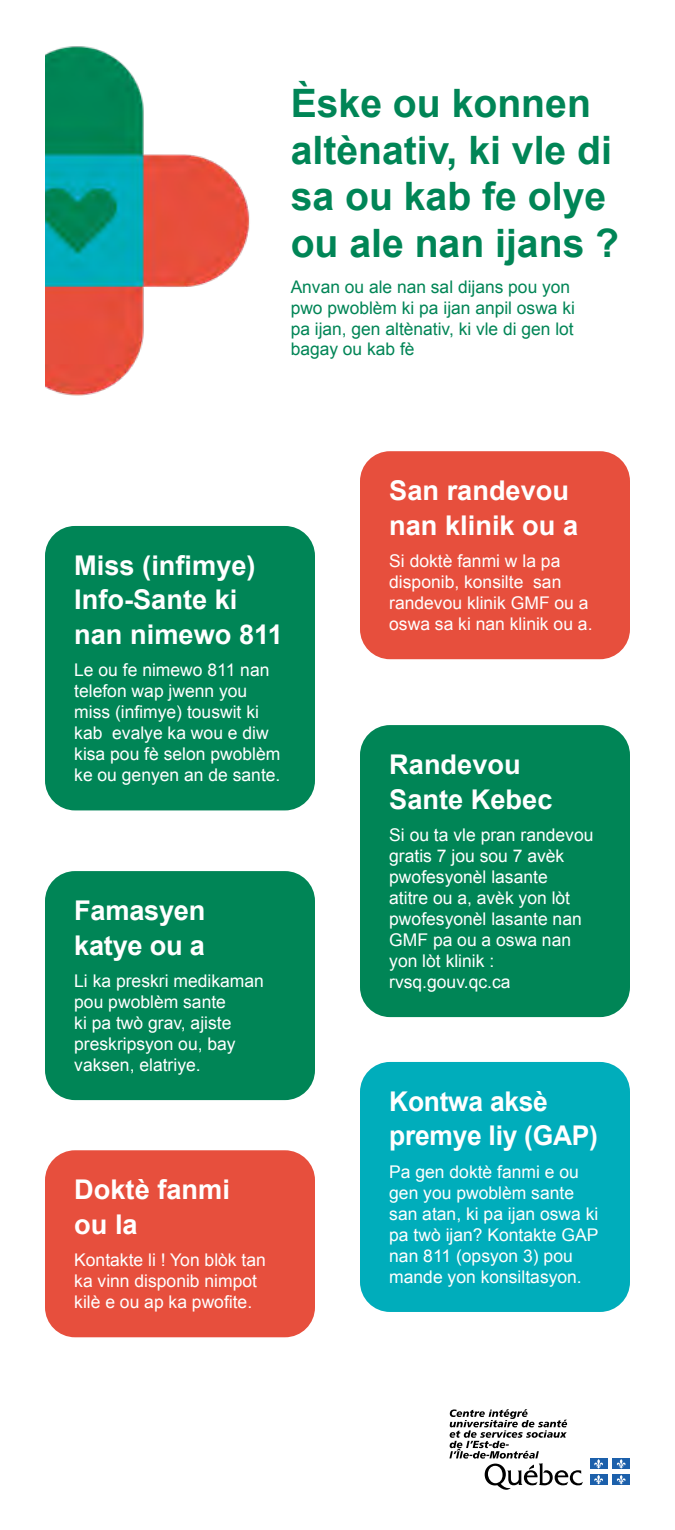
<style>
.page{position:relative;width:675px;height:1530px;background:#fff}
.page>*{position:absolute;margin:0;border:0;box-sizing:border-box;transform-origin:0 0}
.t1{font:700 39.25px/47px "Arial";color:#008556}
.t2{font:700 27.25px/34.5px "Arial";color:#fff}
.t3{font:17.5px/21px "Arial";color:#fff}
.t4{font:17.5px/21px "Arial";color:#008556}
</style>
<div class="page">
<svg style="left:449px;top:1409px;width:134px;height:81px"></svg>
<div style="left:590px;top:1458px;width:17px;height:11px;background:#1c60ab"></div>
<svg style="left:594px;top:1459px;width:9px;height:10px"></svg>
<div style="left:612px;top:1458px;width:18px;height:11px;background:#1c60ab"></div>
<svg style="left:617px;top:1459px;width:9px;height:10px"></svg>
<div style="left:590px;top:1474px;width:17px;height:11px;background:#1c60ab"></div>
<svg style="left:594px;top:1475px;width:9px;height:9px"></svg>
<div style="left:612px;top:1474px;width:18px;height:11px;background:#1c60ab"></div>
<svg style="left:617px;top:1475px;width:9px;height:9px"></svg>
<img style="left:45px;top:46px;width:205px;height:350px">
<div style="left:45px;top:526px;width:270px;height:284px;background:#008556;border-radius:30px"></div>
<div style="left:360px;top:451px;width:270px;height:208px;background:#e74f3d;border-radius:30px"></div>
<div style="left:45px;top:1150px;width:270px;height:187px;background:#e74f3d;border-radius:30px"></div>
<div style="left:360px;top:725px;width:270px;height:292px;background:#008556;border-radius:30px"></div>
<div style="left:360px;top:1062px;width:270px;height:250px;background:#00adbb;border-radius:30px"></div>
<div style="left:45px;top:871px;width:270px;height:229px;background:#008556;border-radius:30px"></div>
<p class="t1" style="left:291px;top:81px;width:330px">Èske ou konnen altènativ, ki vle di sa ou kab fe olye ou ale nan ijans ?</p>
<p class="t4" style="left:291px;top:276px;width:286px">Anvan ou ale nan sal dijans pou yon pwo pwoblèm ki pa ijan anpil oswa ki pa ijan, gen altènativ, ki vle di gen lot bagay ou kab fè</p>
<p class="t2" style="left:74px;top:549px;width:210px">Miss (infimye)<br>Info-Sante ki nan nimewo 811</p>
<p class="t3" style="left:74px;top:660px;width:208px">Le ou fe nimewo 811 nan telefon wap jwenn you miss (infimye) touswit ki kab evalye ka wou e diw kisa pou fè selon pwoblèm ke ou genyen an de sante.</p>
<p class="t2" style="left:74px;top:894px;width:133px">Famasyen katye ou a</p>
<p class="t3" style="left:74px;top:970px;width:191px">Li ka preskri medikaman pou pwoblèm sante<br>ki pa twò grav, ajiste preskripsyon ou, bay vaksen, elatriye.</p>
<p class="t2" style="left:74px;top:1173px;width:157px">Doktè fanmi ou la</p>
<p class="t3" style="left:74px;top:1250px;width:193px">Kontakte li ! Yon blòk tan ka vinn disponib nimpot kilè e ou ap ka pwofite.</p>
<p class="t2" style="left:389px;top:474px;width:190px">San randevou nan klinik ou a</p>
<p class="t3" style="left:389px;top:551px;width:205px">Si doktè fanmi w la pa disponib, konsilte san randevou klinik GMF ou a oswa sa ki nan klinik ou a.</p>
<p class="t2" style="left:389px;top:748px;width:165px">Randevou<br>Sante Kebec</p>
<p class="t3" style="left:389px;top:824px;width:206px">Si ou ta vle pran randevou gratis 7 jou sou 7 avèk pwofesyonèl lasante<br>atitre ou a, avèk yon lòt pwofesyonèl lasante nan<br>GMF pa ou a oswa nan yon lòt klinik : rvsq.gouv.qc.ca</p>
<p class="t2" style="left:389px;top:1085px;width:210px">Kontwa aksè premye liy (GAP)</p>
<p class="t3" style="left:389px;top:1161px;width:211px">Pa gen doktè fanmi e ou gen you pwoblèm sante san atan, ki pa ijan oswa ki pa twò ijan? Kontakte GAP nan 811 (opsyon 3) pou mande yon konsiltasyon.</p>
</div>
